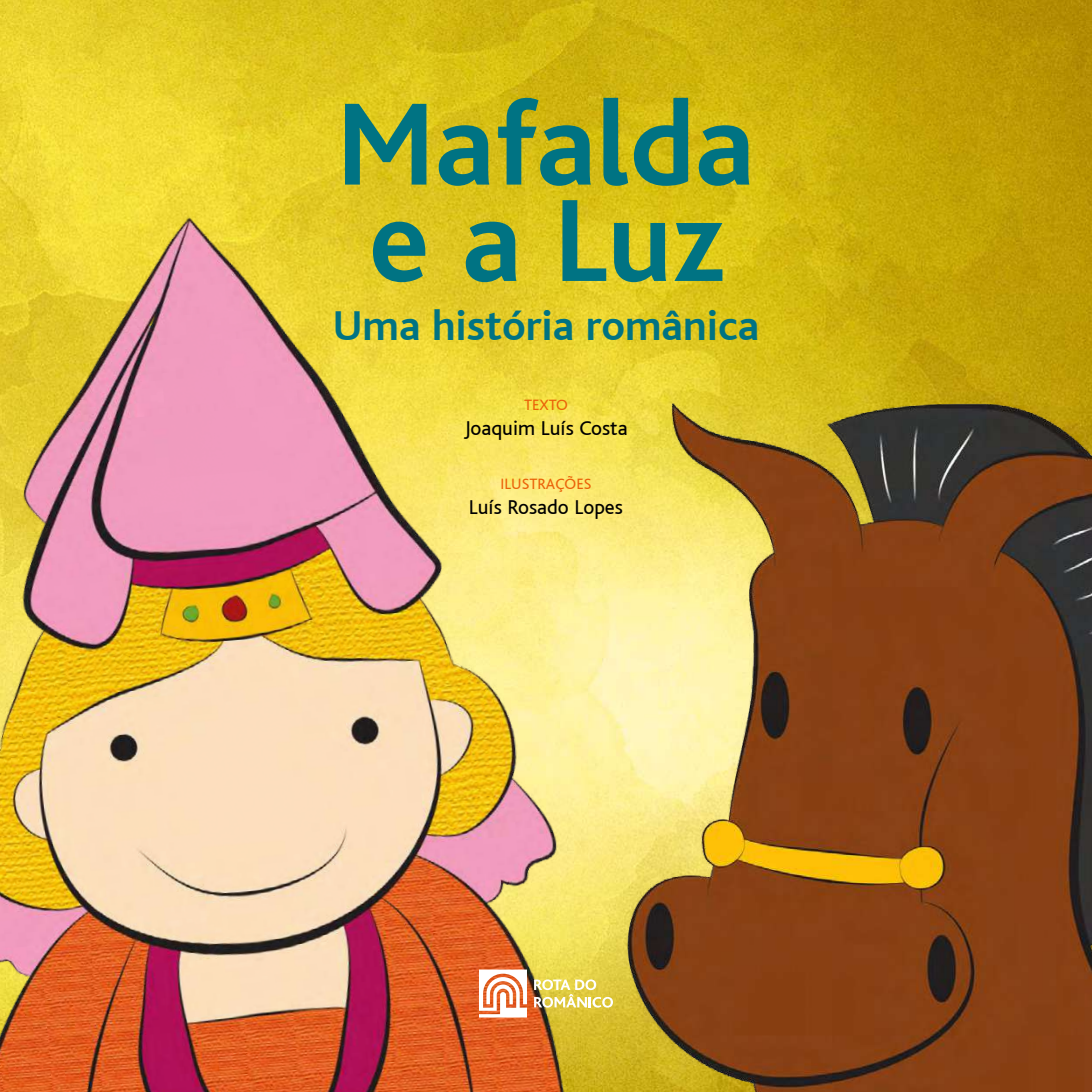
<style>
.page{position:relative;width:1092px;height:1092px;background:#fff}
.page>*{position:absolute;margin:0;border:0;box-sizing:border-box;transform-origin:0 0}
.t1{font:700 122.5px/96.2px "Bliss";color:#007383}
.t2{font:700 43.75px "Bliss";color:#007383}
.t3{font:21px "Bliss";color:#000}
.t4{font:15.75px "Bliss";color:#eb6209}
</style>
<div class="page">
<img style="left:0;top:0;width:1091px;height:1091px">
<img style="left:0;top:174px;width:593px;height:917px">
<img style="left:608px;top:363px;width:483px;height:728px">
<svg style="left:479px;top:969px;width:48px;height:48px"></svg>
<svg style="left:534px;top:979px;width:79px;height:28px"></svg>
<h1 class="t1" style="left:337px;top:99px;width:420px">Mafalda e a Luz</h1>
<h2 class="t2" style="left:332px;top:303px;width:428px">Uma história românica</h2>
<p class="t4" style="left:524px;top:396px;width:45px">TEXTO</p>
<p class="t3" style="left:464px;top:416px;width:165px">Joaquim Luís Costa</p>
<p class="t4" style="left:500px;top:476px;width:92px">ILUSTRAÇÕES</p>
<p class="t3" style="left:469px;top:496px;width:156px">Luís Rosado Lopes</p>
</div>
